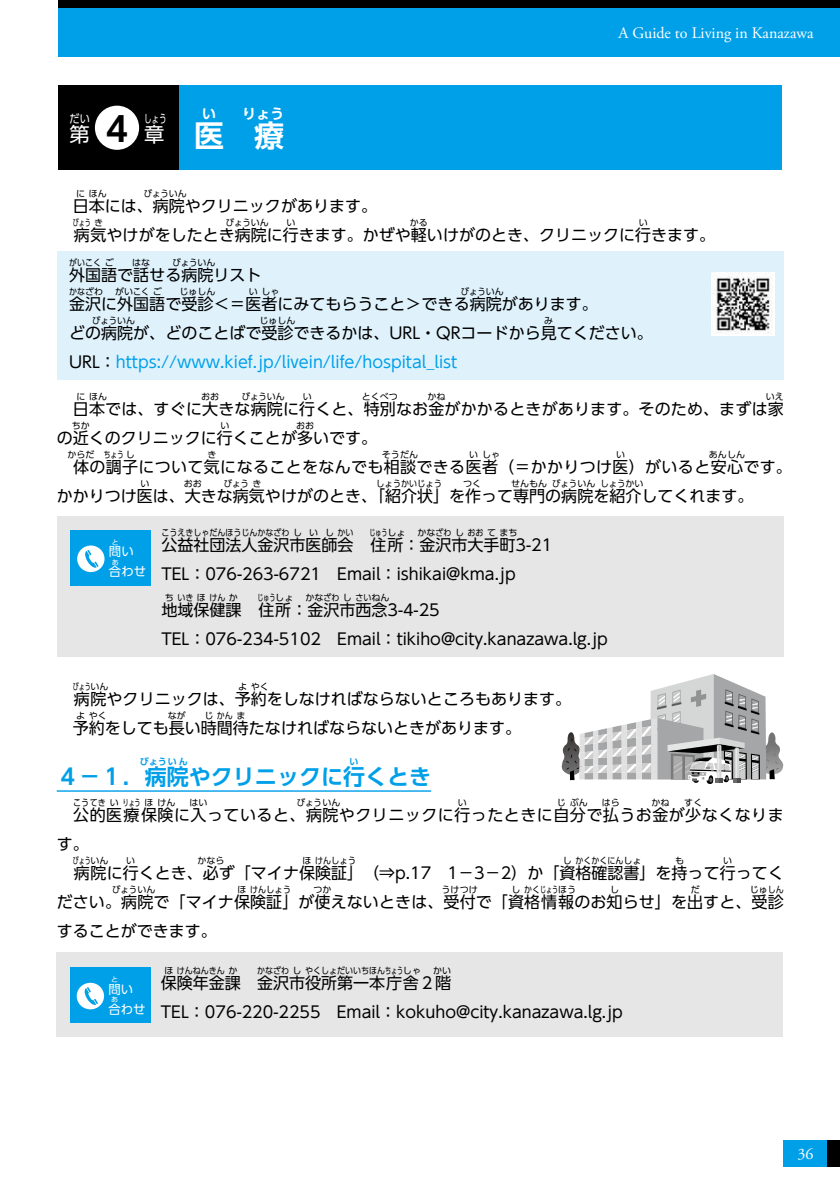
<style>
.page{position:relative;width:840px;height:1191px;background:#fff}
.page>*{position:absolute;margin:0;border:0;box-sizing:border-box;transform-origin:0 0}
.t1{font:700 33.8px "UD Shin Go Pro De";color:#000}
.t2{font:700 30px "UD Shin Go Pro De";color:#fff}
.t3{font:700 22px "UD Shin Go Pro De";color:#00a0e9}
.t4{font:20.2px "UD Shin Go Pro";color:#fff}
.t5{font:16px/29px "UD Shin Go Pro";color:#000}
.t6{font:16px "UD Shin Go Pro";color:#00a0e9}
.t7{font:16px "UD Shin Go Pro";letter-spacing:.02em;color:#000}
.t8{font:16px "UD Shin Go Pro";letter-spacing:.03em;color:#000}
.t9{font:16px "Adobe Garamond Pro";color:#fff}
.t10{font:700 14px "UD Shin Go Pro De";color:#fff}
.t11{font:12.4px "UD Shin Go Pro";color:#fff}
.t12{font:11.4px "UD Shin Go Pro";color:#fff;scale:.66 1}
.t13{font:11.4px "UD Shin Go Pro";color:#fff;scale:.89 1}
.t14{font:9px "UD Shin Go Pro";color:#000}
.t15{font:9px "UD Shin Go Pro";color:#000;scale:.93 1}
.t16{font:9px "UD Shin Go Pro";color:#000;scale:.89 1}
.t17{font:9px "UD Shin Go Pro";color:#000;scale:.66 1}
.t18{font:9px "UD Shin Go Pro";letter-spacing:.39em;color:#000}
.t19{font:700 9px "UD Shin Go Pro De";letter-spacing:.055em;color:#00a0e9}
.t20{font:9px "UD Shin Go Pro";color:#000;scale:.74 1}
.t21{font:7px "UD Shin Go Pro";color:#fff}
.s1{font-family:"UD Shin Go Pro";font-weight:400;font-size:20.2px;color:#fff}
.s2{color:#000}
</style>
<div class="page">
<div style="left:59px;top:0;width:780px;height:57px;background:#00a0e9"></div>
<div style="left:59px;top:0;width:780px;height:7px;background:#000"></div>
<div style="left:783px;top:1140px;width:56px;height:26px;background:#00a0e9"></div>
<div style="left:827px;top:1140px;width:12px;height:26px;background:#000"></div>
<div style="left:57px;top:251px;width:726px;height:128px;background:#dff2fc"></div>
<div style="left:178px;top:85px;width:603px;height:84px;background:#00a0e9"></div>
<div style="left:58px;top:85px;width:120px;height:84px;background:#000"></div>
<div style="left:95px;top:106px;width:44px;height:44px;background:#fff;border-radius:50%"></div>
<hr style="left:57px;top:790px;width:374px;height:1px;background:#00a0e9">
<div style="left:57px;top:952px;width:725px;height:84px;background:#e6e6e6"></div>
<div style="left:70px;top:967px;width:81px;height:55px;background:#00a0e9"></div>
<div style="left:77px;top:982px;width:27px;height:27px;background:#fff;border-radius:50%"></div>
<svg style="left:84px;top:987px;width:14px;height:18px"></svg>
<svg style="left:561px;top:674px;width:223px;height:110px"></svg>
<img style="left:711px;top:272px;width:62px;height:63px">
<div style="left:57px;top:516px;width:726px;height:141px;background:#e6e6e6"></div>
<div style="left:71px;top:530px;width:80px;height:55px;background:#00a0e9"></div>
<div style="left:77px;top:545px;width:27px;height:27px;background:#fff;border-radius:50%"></div>
<svg style="left:85px;top:550px;width:14px;height:18px"></svg>
<p class="t9" style="left:618px;top:23px;width:196px">A Guide to Living in Kanazawa</p>
<p class="t13" style="left:70px;top:109px;width:24px">だい</p>
<h1 class="t1" style="left:100px;top:101px;width:66px">４<span class="s1">章</span></h1>
<p class="t12" style="left:144px;top:109px;width:36px">しょう</p>
<p class="t4" style="left:70px;top:118px;width:22px">第</p>
<p class="t10" style="left:202px;top:102px;width:15px">い</p>
<h2 class="t2" style="left:194px;top:111px;width:31px">医</h2>
<p class="t10" style="left:242px;top:102px;width:44px">りょう</p>
<h2 class="t2" style="left:254px;top:111px;width:32px">療</h2>
<p class="t14" style="left:76px;top:186px;width:32px">にほん</p>
<p class="t15" style="left:144px;top:186px;width:48px">びょういん</p>
<p class="t5" style="left:74px;top:220px;width:642px">病気やけがをしたとき病院に行きます。かぜや軽いけがのとき、クリニックに行きます。</p>
<p class="t5" style="left:73px;top:191px;width:305px">日本には、病院やクリニックがあります。</p>
<p class="t17" style="left:73px;top:215px;width:47px">びょうき</p>
<p class="t15" style="left:226px;top:215px;width:48px">びょういん</p>
<p class="t14" style="left:286px;top:215px;width:10px">い</p>
<p class="t14" style="left:410px;top:215px;width:19px">かる</p>
<p class="t14" style="left:638px;top:215px;width:10px">い</p>
<p class="t16" style="left:69px;top:255px;width:51px">がいこくご</p>
<p class="t14" style="left:132px;top:255px;width:19px">はな</p>
<p class="t15" style="left:172px;top:255px;width:48px">びょういん</p>
<p class="t5" style="left:69px;top:289px;width:530px">金沢に外国語で受診＜＝医者にみてもらうこと＞できる病院があります。</p>
<p class="t5" style="left:69px;top:260px;width:193px">外国語で話せる病院リスト</p>
<p class="t16" style="left:69px;top:284px;width:40px">かなざわ</p>
<p class="t14" style="left:115px;top:284px;width:48px">がいこくご</p>
<p class="t14" style="left:179px;top:284px;width:37px">じゅしん</p>
<p class="t14" style="left:249px;top:284px;width:32px">いしゃ</p>
<p class="t15" style="left:460px;top:284px;width:48px">びょういん</p>
<p class="t5" style="left:69px;top:318px;width:584px">どの病院が、どのことばで受診できるかは、URL・QRコードから見てください。</p>
<p class="t15" style="left:92px;top:313px;width:48px">びょういん</p>
<p class="t14" style="left:259px;top:313px;width:37px">じゅしん</p>
<p class="t14" style="left:544px;top:313px;width:10px">み</p>
<p class="t6" style="left:69px;top:349px;width:389px"><span class="s2">URL：</span>https://www.kief.jp/livein/life/hospital_list</p>
<p class="t14" style="left:76px;top:389px;width:32px">にほん</p>
<p class="t14" style="left:201px;top:389px;width:19px">おお</p>
<p class="t15" style="left:241px;top:389px;width:48px">びょういん</p>
<p class="t14" style="left:302px;top:389px;width:10px">い</p>
<p class="t14" style="left:361px;top:389px;width:38px">とくべつ</p>
<p class="t14" style="left:427px;top:389px;width:19px">かね</p>
<p class="t14" style="left:765px;top:389px;width:19px">いえ</p>
<p class="t5" style="left:57px;top:423px;width:321px">の近くのクリニックに行くことが多いです。</p>
<p class="t5" style="left:73px;top:394px;width:712px">日本では、すぐに大きな病院に行くと、特別なお金がかかるときがあります。そのため、まずは家</p>
<p class="t14" style="left:72px;top:418px;width:19px">ちか</p>
<p class="t14" style="left:220px;top:418px;width:10px">い</p>
<p class="t14" style="left:296px;top:418px;width:19px">おお</p>
<p class="t7" style="left:73px;top:454px;width:719px">体の調子について気になることをなんでも相談できる医者（＝かかりつけ医）がいると安心です。</p>
<p class="t14" style="left:68px;top:447px;width:28px">からだ</p>
<p class="t20" style="left:104px;top:447px;width:43px">ちょうし</p>
<p class="t14" style="left:207px;top:447px;width:10px">き</p>
<p class="t14" style="left:381px;top:447px;width:38px">そうだん</p>
<p class="t14" style="left:469px;top:447px;width:32px">いしゃ</p>
<p class="t14" style="left:615px;top:447px;width:10px">い</p>
<p class="t14" style="left:708px;top:447px;width:38px">あんしん</p>
<p class="t5" style="left:57px;top:481px;width:698px">かかりつけ医は、大きな病気やけがのとき、「紹介状」を作って専門の病院を紹介してくれます。</p>
<p class="t14" style="left:140px;top:476px;width:10px">い</p>
<p class="t14" style="left:184px;top:476px;width:19px">おお</p>
<p class="t15" style="left:224px;top:476px;width:42px">びょうき</p>
<p class="t15" style="left:376px;top:476px;width:72px">しょうかいじょう</p>
<p class="t14" style="left:463px;top:476px;width:19px">つく</p>
<p class="t14" style="left:511px;top:476px;width:38px">せんもん</p>
<p class="t15" style="left:552px;top:476px;width:48px">びょういん</p>
<p class="t15" style="left:600px;top:476px;width:48px">しょうかい</p>
<p class="t21" style="left:112px;top:536px;width:8px">と</p>
<p class="t11" style="left:109px;top:561px;width:39px">合わせ</p>
<p class="t11" style="left:109px;top:541px;width:26px">問い</p>
<p class="t21" style="left:112px;top:556px;width:8px">あ</p>
<p class="t17" style="left:369px;top:525px;width:56px">じゅうしょ</p>
<p class="t14" style="left:417px;top:525px;width:101px">かなざわしおおてまち</p>
<p class="t5" style="left:161px;top:559px;width:355px">TEL：076-263-6721　Email：ishikai@kma.jp</p>
<p class="t5" style="left:161px;top:595px;width:82px">地域保健課</p>
<p class="t16" style="left:161px;top:525px;width:159px">こうえきしゃだんほうじんかなざわし</p>
<p class="t14" style="left:309px;top:525px;width:10px">い</p>
<p class="t14" style="left:325px;top:525px;width:30px">しかい</p>
<p class="t5" style="left:161px;top:530px;width:193px">公益社団法人金沢市医師会</p>
<p class="t5" style="left:370px;top:530px;width:183px">住所：金沢市大手町3-21</p>
<p class="t17" style="left:257px;top:590px;width:56px">じゅうしょ</p>
<p class="t14" style="left:305px;top:590px;width:85px">かなざわしさいねん</p>
<p class="t5" style="left:161px;top:624px;width:447px">TEL：076-234-5102　Email：tikiho@city.kanazawa.lg.jp</p>
<p class="t18" style="left:165px;top:590px;width:74px">ちいきほけんか</p>
<p class="t5" style="left:258px;top:595px;width:183px">住所：金沢市西念3-4-25</p>
<p class="t17" style="left:73px;top:679px;width:56px">びょういん</p>
<p class="t14" style="left:238px;top:679px;width:32px">よやく</p>
<p class="t5" style="left:73px;top:713px;width:450px">予約をしても長い時間待たなければならないときがあります。</p>
<p class="t5" style="left:74px;top:684px;width:498px">病院やクリニックは、予約をしなければならないところもあります。</p>
<p class="t14" style="left:76px;top:708px;width:32px">よやく</p>
<p class="t14" style="left:168px;top:708px;width:19px">なが</p>
<p class="t14" style="left:204px;top:708px;width:42px">じかんま</p>
<p class="t19" style="left:140px;top:754px;width:49px">びょういん</p>
<p class="t19" style="left:349px;top:754px;width:10px">い</p>
<h3 class="t3" style="left:57px;top:759px;width:376px">４－１．病院やクリニックに行くとき</h3>
<p class="t16" style="left:73px;top:795px;width:116px">こうてきいりょう ほけん</p>
<p class="t14" style="left:189px;top:795px;width:19px">はい</p>
<p class="t15" style="left:297px;top:795px;width:48px">びょういん</p>
<p class="t14" style="left:457px;top:795px;width:10px">い</p>
<p class="t14" style="left:556px;top:795px;width:32px">じぶん</p>
<p class="t14" style="left:601px;top:795px;width:19px">はら</p>
<p class="t14" style="left:651px;top:795px;width:19px">かね</p>
<p class="t14" style="left:684px;top:795px;width:19px">すく</p>
<p class="t5" style="left:74px;top:829px;width:711px;text-indent:-17px">す。　<br>病院に行くとき、必ず「マイナ保険証」（⇒p.17　1－3－2）か「資格確認書」を持って行ってく</p>
<p class="t8" style="left:73px;top:802px;width:711px">公的医療保険に入っていると、病院やクリニックに行ったときに自分で払うお金が少なくなりま</p>
<p class="t17" style="left:73px;top:853px;width:56px">びょういん</p>
<p class="t14" style="left:126px;top:853px;width:10px">い</p>
<p class="t14" style="left:197px;top:853px;width:28px">かなら</p>
<p class="t14" style="left:302px;top:853px;width:55px">ほけんしょう</p>
<p class="t14" style="left:562px;top:853px;width:80px">しかくかくにんしょ</p>
<p class="t14" style="left:674px;top:853px;width:10px">も</p>
<p class="t14" style="left:722px;top:853px;width:10px">い</p>
<p class="t5" style="left:57px;top:887px;width:728px">ださい。病院で「マイナ保険証」が使えないときは、受付で「資格情報のお知らせ」を出すと、受診</p>
<p class="t15" style="left:112px;top:882px;width:48px">びょういん</p>
<p class="t14" style="left:237px;top:882px;width:55px">ほけんしょう</p>
<p class="t14" style="left:313px;top:882px;width:19px">つか</p>
<p class="t14" style="left:441px;top:882px;width:38px">うけつけ</p>
<p class="t14" style="left:511px;top:882px;width:66px">しかくじょうほう</p>
<p class="t14" style="left:609px;top:882px;width:10px">し</p>
<p class="t14" style="left:690px;top:882px;width:10px">だ</p>
<p class="t14" style="left:749px;top:882px;width:36px">じゅしん</p>
<p class="t5" style="left:57px;top:916px;width:161px">することができます。</p>
<p class="t21" style="left:111px;top:973px;width:8px">と</p>
<p class="t11" style="left:108px;top:998px;width:39px">合わせ</p>
<p class="t11" style="left:108px;top:978px;width:26px">問い</p>
<p class="t21" style="left:111px;top:993px;width:8px">あ</p>
<p class="t16" style="left:257px;top:962px;width:186px">かなざわしやくしょだいいちほんちょうしゃ</p>
<p class="t14" style="left:433px;top:962px;width:19px">かい</p>
<p class="t5" style="left:161px;top:996px;width:463px">TEL：076-220-2255　Email：kokuho@city.kanazawa.lg.jp</p>
<p class="t14" style="left:164px;top:962px;width:74px">ほけんねんきんか</p>
<p class="t5" style="left:257px;top:967px;width:195px">金沢市役所第一本庁舎２階</p>
<p class="t5" style="left:161px;top:967px;width:81px">保険年金課</p>
<p class="t9" style="left:797px;top:1144px;width:17px">36</p>
</div>
